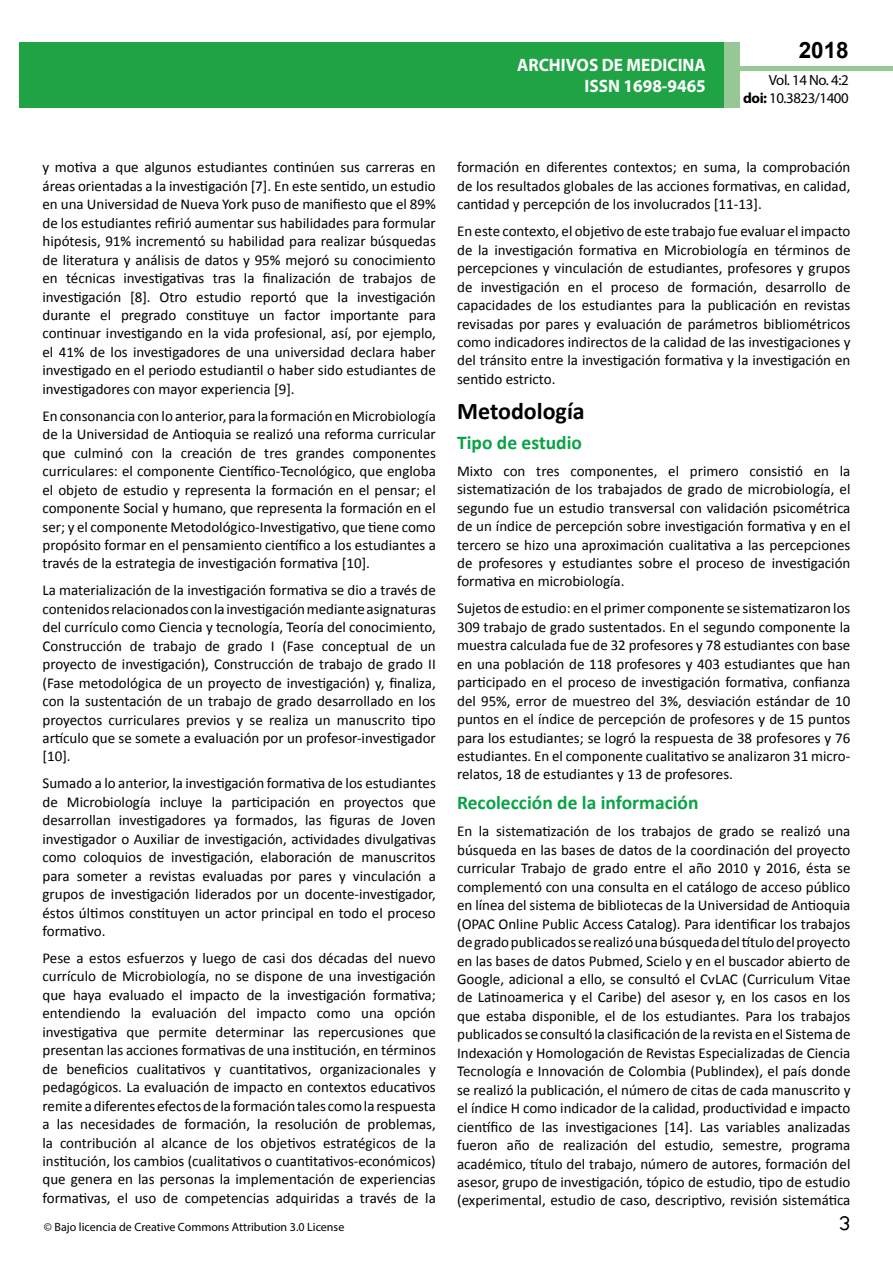
<style>
.page{position:relative;width:893px;height:1263px;background:#fff}
.page>*{position:absolute;margin:0;border:0;box-sizing:border-box;transform-origin:0 0}
.t1{font:25.5px "Tunga";color:#000}
.t2{font:700 24px "Calibri";color:#000}
.t3{font:700 22.5px "Arial";color:#000}
.t4{font:700 19.5px "Calibri";color:#09a245}
.t5{font:700 18px/21.6px "Myriad Pro";color:#fff;text-align:right;scale:.96 1}
.t6{font:15px/18.5px "Calibri";color:#000;text-align:justify}
.t7{font:14.85px/17.9px "Myriad Pro";letter-spacing:-.03em;color:#000;text-align:right}
.t8{font:12px "Myriad Pro";color:#000}
.s1{font-weight:700}
</style>
<div class="page">
<div style="left:722px;top:66px;width:171px;height:5px;background:#96c996"></div>
<div style="left:19px;top:42px;width:706px;height:66px;background:#1fa345"></div>
<div style="left:725px;top:42px;width:15px;height:66px;background:#96c896"></div>
<p class="t5" style="left:517px;top:53px;width:198px">ARCHIVOS DE MEDICINA<br>ISSN 1698-9465</p>
<h3 class="t3" style="left:799px;top:35px;width:52px">2018</h3>
<p class="t7" style="left:743px;top:71px;width:107px">Vol. 14 No. 4:2 <span class="s1">doi:</span> 10.3823/1400</p>
<p class="t6" style="left:43px;top:158px;width:395px">y motiva a que algunos estudiantes continúen sus carreras en áreas orientadas a la investigación [7]. En este sentido, un estudio en una Universidad de Nueva York puso de manifiesto que el 89% de los estudiantes refirió aumentar sus habilidades para formular hipótesis, 91% incrementó su habilidad para realizar búsquedas de literatura y análisis de datos y 95% mejoró su conocimiento en técnicas investigativas tras la finalización de trabajos de investigación [8]. Otro estudio reportó que la investigación durante el pregrado constituye un factor importante para continuar investigando en la vida profesional, así, por ejemplo, el 41% de los investigadores de una universidad declara haber investigado en el periodo estudiantil o haber sido estudiantes de investigadores con mayor experiencia [9].</p>
<p class="t6" style="left:43px;top:407px;width:395px">En consonancia con lo anterior, para la formación en Microbiología de la Universidad de Antioquia se realizó una reforma curricular que culminó con la creación de tres grandes componentes curriculares: el componente Científico-Tecnológico, que engloba el objeto de estudio y representa la formación en el pensar; el componente Social y humano, que representa la formación en el ser; y el componente Metodológico-Investigativo, que tiene como propósito formar en el pensamiento científico a los estudiantes a través de la estrategia de investigación formativa [10].</p>
<p class="t6" style="left:43px;top:581px;width:395px">La materialización de la investigación formativa se dio a través de contenidos relacionados con la investigación mediante asignaturas del currículo como Ciencia y tecnología, Teoría del conocimiento, Construcción de trabajo de grado I (Fase conceptual de un proyecto de investigación), Construcción de trabajo de grado II (Fase metodológica de un proyecto de investigación) y, finaliza, con la sustentación de un trabajo de grado desarrollado en los proyectos curriculares previos y se realiza un manuscrito tipo artículo que se somete a evaluación por un profesor-investigador [10].</p>
<p class="t6" style="left:43px;top:774px;width:395px">Sumado a lo anterior, la investigación formativa de los estudiantes de Microbiología incluye la participación en proyectos que desarrollan investigadores ya formados, las figuras de Joven investigador o Auxiliar de investigación, actividades divulgativas como coloquios de investigación, elaboración de manuscritos para someter a revistas evaluadas por pares y vinculación a grupos de investigación liderados por un docente-investigador, éstos últimos constituyen un actor principal en todo el proceso formativo.</p>
<p class="t6" style="left:43px;top:949px;width:395px">Pese a estos esfuerzos y luego de casi dos décadas del nuevo currículo de Microbiología, no se dispone de una investigación que haya evaluado el impacto de la investigación formativa; entendiendo la evaluación del impacto como una opción investigativa que permite determinar las repercusiones que presentan las acciones formativas de una institución, en términos de beneficios cualitativos y cuantitativos, organizacionales y pedagógicos. La evaluación de impacto en contextos educativos remite a diferentes efectos de la formación tales como la respuesta a las necesidades de formación, la resolución de problemas, la contribución al alcance de los objetivos estratégicos de la institución, los cambios (cualitativos o cuantitativos-económicos) que genera en las personas la implementación de experiencias formativas, el uso de competencias adquiridas a través de la</p>
<p class="t6" style="left:457px;top:158px;width:395px">formación en diferentes contextos; en suma, la comprobación de los resultados globales de las acciones formativas, en calidad, cantidad y percepción de los involucrados [11-13].</p>
<p class="t6" style="left:457px;top:222px;width:395px">En este contexto, el objetivo de este trabajo fue evaluar el impacto de la investigación formativa en Microbiología en términos de percepciones y vinculación de estudiantes, profesores y grupos de investigación en el proceso de formación, desarrollo de capacidades de los estudiantes para la publicación en revistas revisadas por pares y evaluación de parámetros bibliométricos como indicadores indirectos de la calidad de las investigaciones y del tránsito entre la investigación formativa y la investigación en sentido estricto.</p>
<h2 class="t2" style="left:457px;top:395px;width:129px">Metodología</h2>
<h3 class="t4" style="left:457px;top:430px;width:126px">Tipo de estudio</h3>
<p class="t6" style="left:457px;top:462px;width:395px">Mixto con tres componentes, el primero consistió en la sistematización de los trabajados de grado de microbiología, el segundo fue un estudio transversal con validación psicométrica de un índice de percepción sobre investigación formativa y en el tercero se hizo una aproximación cualitativa a las percepciones de profesores y estudiantes sobre el proceso de investigación formativa en microbiología.</p>
<p class="t6" style="left:457px;top:599px;width:395px">Sujetos de estudio: en el primer componente se sistematizaron los 309 trabajo de grado sustentados. En el segundo componente la muestra calculada fue de 32 profesores y 78 estudiantes con base en una población de 118 profesores y 403 estudiantes que han participado en el proceso de investigación formativa, confianza del 95%, error de muestreo del 3%, desviación estándar de 10 puntos en el índice de percepción de profesores y de 15 puntos para los estudiantes; se logró la respuesta de 38 profesores y 76 estudiantes. En el componente cualitativo se analizaron 31 micro&shy;relatos, 18 de estudiantes y 13 de profesores.</p>
<h3 class="t4" style="left:457px;top:790px;width:243px">Recolección de la información</h3>
<p class="t6" style="left:457px;top:822px;width:395px">En la sistematización de los trabajos de grado se realizó una búsqueda en las bases de datos de la coordinación del proyecto curricular Trabajo de grado entre el año 2010 y 2016, ésta se complementó con una consulta en el catálogo de acceso público en línea del sistema de bibliotecas de la Universidad de Antioquia (OPAC Online Public Access Catalog). Para identificar los trabajos de grado publicados se realizó una búsqueda del título del proyecto en las bases de datos Pubmed, Scielo y en el buscador abierto de Google, adicional a ello, se consultó el CvLAC (Curriculum Vitae de Latinoamerica y el Caribe) del asesor y, en los casos en los que estaba disponible, el de los estudiantes. Para los trabajos publicados se consultó la clasificación de la revista en el Sistema de Indexación y Homologación de Revistas Especializadas de Ciencia Tecnología e Innovación de Colombia (Publindex), el país donde se realizó la publicación, el número de citas de cada manuscrito y el índice H como indicador de la calidad, productividad e impacto científico de las investigaciones [14]. Las variables analizadas fueron año de realización del estudio, semestre, programa académico, título del trabajo, número de autores, formación del asesor, grupo de investigación, tópico de estudio, tipo de estudio (experimental, estudio de caso, descriptivo, revisión sistemática</p>
<p class="t8" style="left:44px;top:1220px;width:302px">© Bajo licencia de Creative Commons Attribution 3.0 License</p>
<h1 class="t1" style="left:839px;top:1206px;width:13px">3</h1>
</div>
